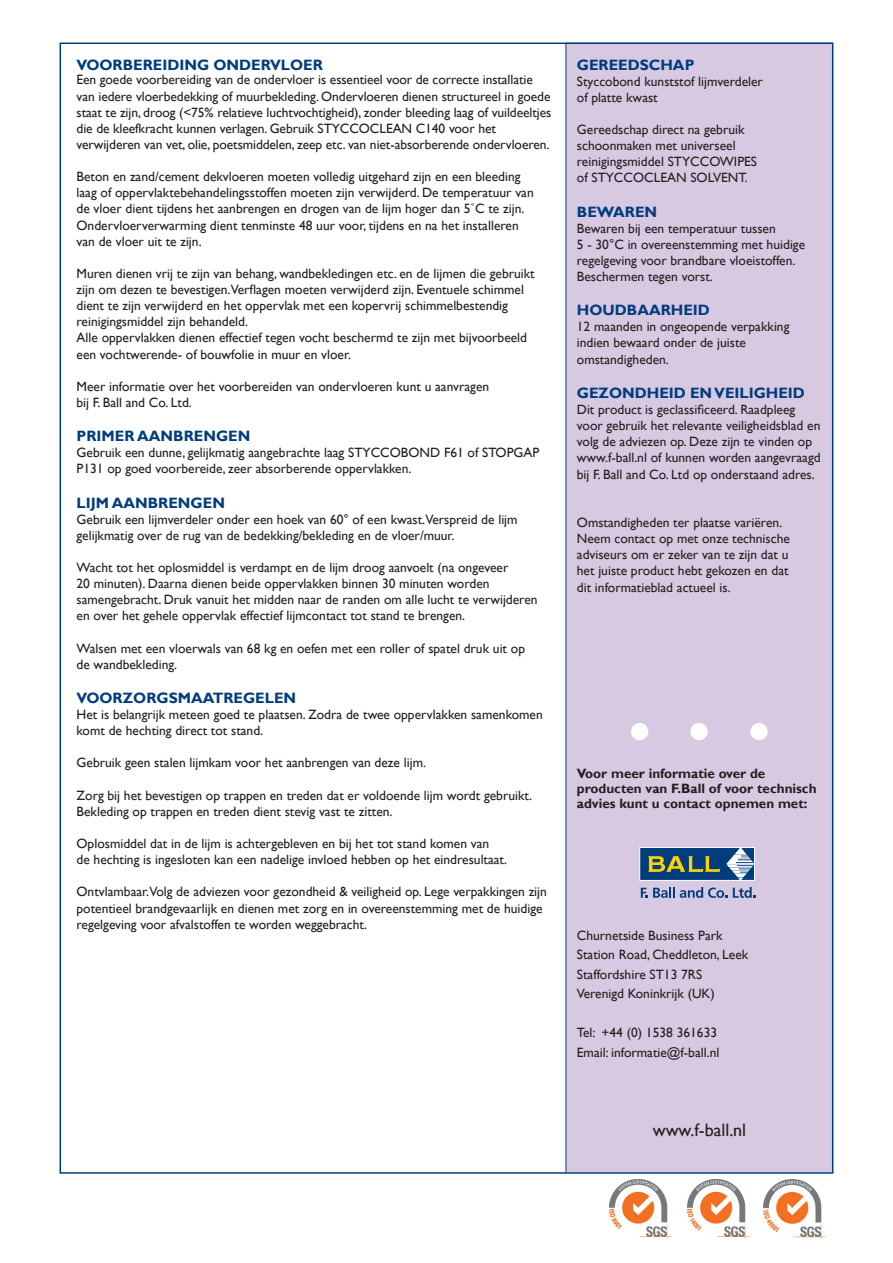
<style>
.page{position:relative;width:893px;height:1263px;background:#fff}
.page>*{position:absolute;margin:0;border:0;box-sizing:border-box;transform-origin:0 0}
.t1{font:18px "Gill Sans";color:#231f20}
.t2{font:700 15px "Gill Sans";color:#013d7d}
.t3{font:13.5px/16.2px "Gill Sans";color:#231f20}
.t4{font:700 13.5px/15px "Gill Sans";color:#231f20}
</style>
<div class="page">
<div style="left:566px;top:43px;width:267px;height:1129px;background:#d7c9e1"></div>
<hr style="left:566px;top:43px;width:1px;height:1130px;background:#013d7d">
<div style="left:690px;top:723px;width:18px;height:17px;background:#fff;border-radius:50%"></div>
<div style="left:631px;top:723px;width:17px;height:17px;background:#fff;border-radius:50%"></div>
<div style="left:750px;top:723px;width:18px;height:17px;background:#fff;border-radius:50%"></div>
<svg style="left:641px;top:887px;width:86px;height:11px"></svg>
<svg style="left:733px;top:887px;width:22px;height:11px"></svg>
<div style="left:639px;top:847px;width:116px;height:34px;background:#013d7d;border:1px solid #fff"></div>
<svg style="left:648px;top:856px;width:72px;height:16px"></svg>
<svg style="left:726px;top:847px;width:29px;height:33px"></svg>
<img style="left:764px;top:1179px;width:61px;height:60px">
<img style="left:687px;top:1179px;width:61px;height:60px">
<img style="left:609px;top:1179px;width:61px;height:60px">
<p class="t2" style="left:77px;top:55px;width:248px">VOORBEREIDING ONDERVLOER</p>
<p class="t3" style="left:77px;top:72px;width:476px">Een goede voorbereiding van de ondervloer is essentieel voor de correcte installatie van iedere vloerbedekking of muurbekleding. Ondervloeren dienen structureel in goede staat te zijn, droog (&lt;75% relatieve luchtvochtigheid), zonder bleeding laag of vuildeeltjes die de kleefkracht kunnen verlagen. Gebruik STYCCOCLEAN C140 voor het verwijderen van vet, olie, poetsmiddelen, zeep etc. van niet-absorberende ondervloeren.</p>
<p class="t3" style="left:77px;top:169px;width:459px">Beton en zand/cement dekvloeren moeten volledig uitgehard zijn en een bleeding laag of oppervlaktebehandelingsstoffen moeten zijn verwijderd. De temperatuur van de vloer dient tijdens het aanbrengen en drogen van de lijm hoger dan 5˚C te zijn.<br>Ondervloerverwarming dient tenminste 48 uur voor, tijdens en na het installeren van de vloer uit te zijn.</p>
<p class="t3" style="left:77px;top:266px;width:460px">Muren dienen vrij te zijn van behang, wandbekledingen etc. en de lijmen die gebruikt zijn om dezen te bevestigen.Verflagen moeten verwijderd zijn. Eventuele schimmel dient te zijn verwijderd en het oppervlak met een kopervrij schimmelbestendig reinigingsmiddel zijn behandeld.</p>
<p class="t3" style="left:77px;top:330px;width:452px">Alle oppervlakken dienen effectief tegen vocht beschermd te zijn met bijvoorbeeld een vochtwerende- of bouwfolie in muur en vloer.</p>
<p class="t3" style="left:77px;top:378px;width:414px">Meer informatie over het voorbereiden van ondervloeren kunt u aanvragen bij F. Ball and Co. Ltd.</p>
<p class="t2" style="left:77px;top:427px;width:175px">PRIMER AANBRENGEN</p>
<p class="t3" style="left:77px;top:445px;width:464px">Gebruik een dunne, gelijkmatig aangebrachte laag STYCCOBOND F61 of STOPGAP<br>P131 op goed voorbereide, zeer absorberende oppervlakken.</p>
<p class="t2" style="left:77px;top:493px;width:150px">LIJM AANBRENGEN</p>
<p class="t3" style="left:77px;top:511px;width:443px">Gebruik een lijmverdeler onder een hoek van 60° of een kwast.Verspreid de lijm gelijkmatig over de rug van de bedekking/bekleding en de vloer/muur.</p>
<p class="t3" style="left:77px;top:560px;width:463px">Wacht tot het oplosmiddel is verdampt en de lijm droog aanvoelt (na ongeveer<br>20 minuten). Daarna dienen beide oppervlakken binnen 30 minuten worden samengebracht. Druk vanuit het midden naar de randen om alle lucht te verwijderen en over het gehele oppervlak effectief lijmcontact tot stand te brengen.</p>
<p class="t3" style="left:77px;top:640px;width:450px">Walsen met een vloerwals van 68 kg en oefen met een roller of spatel druk uit op de wandbekleding.</p>
<p class="t2" style="left:77px;top:689px;width:221px">VOORZORGSMAATREGELEN</p>
<p class="t3" style="left:77px;top:707px;width:468px">Het is belangrijk meteen goed te plaatsen. Zodra de twee oppervlakken samenkomen komt de hechting direct tot stand.</p>
<p class="t3" style="left:77px;top:755px;width:351px">Gebruik geen stalen lijmkam voor het aanbrengen van deze lijm.</p>
<p class="t3" style="left:77px;top:787px;width:457px">Zorg bij het bevestigen op trappen en treden dat er voldoende lijm wordt gebruikt.<br>Bekleding op trappen en treden dient stevig vast te zitten.</p>
<p class="t3" style="left:77px;top:836px;width:432px">Oplosmiddel dat in de lijm is achtergebleven en bij het tot stand komen van<br>de hechting is ingesloten kan een nadelige invloed hebben op het eindresultaat.</p>
<p class="t3" style="left:77px;top:884px;width:472px">Ontvlambaar.Volg de adviezen voor gezondheid &amp; veiligheid op. Lege verpakkingen zijn potentieel brandgevaarlijk en dienen met zorg en in overeenstemming met de huidige regelgeving voor afvalstoffen te worden weggebracht.</p>
<p class="t2" style="left:577px;top:55px;width:119px">GEREEDSCHAP</p>
<p class="t3" style="left:577px;top:73px;width:188px">Styccobond kunststof lijmverdeler of platte kwast</p>
<p class="t3" style="left:577px;top:122px;width:182px">Gereedschap direct na gebruik schoonmaken met universeel reinigingsmiddel STYCCOWIPES of STYCCOCLEAN SOLVENT.</p>
<p class="t2" style="left:577px;top:202px;width:82px">BEWAREN</p>
<p class="t3" style="left:577px;top:220px;width:200px">Bewaren bij een temperatuur tussen</p>
<p class="t3" style="left:577px;top:236px;width:230px">5 - 30°C in overeenstemming met huidige regelgeving voor brandbare vloeistoffen.</p>
<p class="t3" style="left:577px;top:269px;width:137px">Beschermen tegen vorst.</p>
<p class="t2" style="left:577px;top:301px;width:135px">HOUDBAARHEID</p>
<p class="t3" style="left:577px;top:319px;width:214px">12 maanden in ongeopende verpakking indien bewaard onder de juiste omstandigheden.</p>
<p class="t2" style="left:577px;top:384px;width:230px">GEZONDHEID EN VEILIGHEID</p>
<p class="t3" style="left:577px;top:401px;width:245px">Dit product is geclassificeerd. Raadpleeg voor gebruik het relevante veiligheidsblad en volg de adviezen op. Deze zijn te vinden op www.f-ball.nl of kunnen worden aangevraagd bij F. Ball and Co. Ltd op onderstaand adres.</p>
<p class="t3" style="left:577px;top:515px;width:214px">Omstandigheden ter plaatse variëren.<br>Neem contact op met onze technische adviseurs om er zeker van te zijn dat u het juiste product hebt gekozen en dat dit informatieblad actueel is.</p>
<p class="t4" style="left:577px;top:766px;width:241px">Voor meer informatie over de producten van F.Ball of voor technisch advies kunt u contact opnemen met:</p>
<p class="t3" style="left:577px;top:927px;width:147px">Churnetside Business Park</p>
<p class="t3" style="left:577px;top:947px;width:173px">Station Road, Cheddleton, Leek</p>
<p class="t3" style="left:577px;top:966px;width:127px">Staffordshire ST13 7RS</p>
<p class="t3" style="left:577px;top:986px;width:139px">Verenigd Koninkrijk (UK)</p>
<p class="t3" style="left:577px;top:1025px;width:142px">Tel: +44 (0) 1538 361633</p>
<p class="t3" style="left:577px;top:1044px;width:144px">Email: informatie@f-ball.nl</p>
<p class="t1" style="left:653px;top:1119px;width:95px">www.f-ball.nl</p>
</div>
